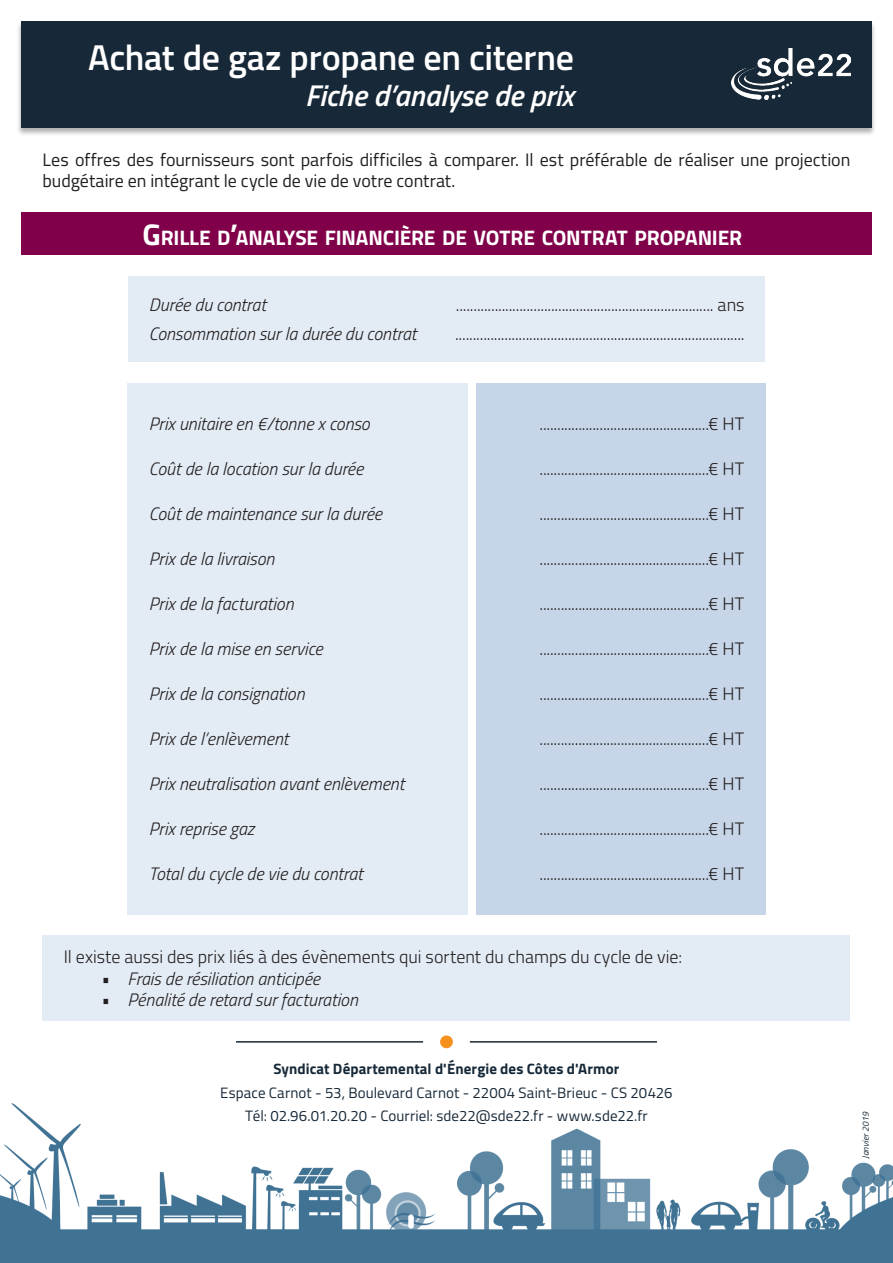
<style>
.page{position:relative;width:893px;height:1263px;background:#fff}
.page>*{position:absolute;margin:0;border:0;box-sizing:border-box;transform-origin:0 0}
.t1{font:600 36px "Titillium";letter-spacing:-.005em;color:#fff}
.t2{font:italic 600 30px "Titillium";letter-spacing:-.005em;color:#fff}
.t3{font:700 21px "Titillium";letter-spacing:-.01em;color:#fff}
.t4{font:300 18px "Titillium";color:#231f20}
.t5{font:italic 300 18px "Titillium";letter-spacing:-.005em;color:#231f20}
.t6{font:18px/21px "Titillium";letter-spacing:-.005em;color:#231f20}
.t7{font:15px "Titillium";letter-spacing:.005em;color:#172938}
.t8{font:700 15px "Titillium";letter-spacing:.005em;color:#172938}
.t9{font:italic 9px "Titillium";color:#172938}
.s1{font-size:30px}
</style>
<div class="page">
<div style="left:17px;top:21px;width:859px;height:115px;background:#231f20;opacity:.35"></div>
<div style="left:21px;top:21px;width:851px;height:107px;background:#172938"></div>
<div style="left:21px;top:213px;width:851px;height:42px;background:#800049"></div>
<div style="left:128px;top:276px;width:318px;height:85px;background:#e3ebf4"></div>
<div style="left:446px;top:276px;width:319px;height:85px;background:#e3ebf4"></div>
<div style="left:128px;top:383px;width:340px;height:531px;background:#e3ebf4"></div>
<div style="left:476px;top:383px;width:289px;height:531px;background:#c6d6e8"></div>
<div style="left:43px;top:935px;width:807px;height:85px;background:#e3ebf4"></div>
<hr style="left:236px;top:1041px;width:187px;height:1px;background:#172938">
<hr style="left:470px;top:1041px;width:187px;height:1px;background:#172938">
<div style="left:440px;top:1035px;width:13px;height:13px;background:#f6911e;border-radius:50%"></div>
<img style="left:0;top:1103px;width:893px;height:160px">
<img style="left:731px;top:49px;width:119px;height:51px">
<p class="t1" style="left:88px;top:30px;width:487px">Achat de gaz propane en citerne</p>
<p class="t2" style="left:305px;top:73px;width:270px">Fiche d’analyse de prix</p>
<p class="t6" style="left:43px;top:149px;width:809px">Les offres des fournisseurs sont parfois difficiles à comparer. Il est préférable de réaliser une projection budgétaire en intégrant le cycle de vie de votre contrat.</p>
<p class="t3" style="left:142px;top:222px;width:601px"><span class="s1">G</span>RILLE D<span class="s1">’</span>ANALYSE FINANCIÈRE DE VOTRE CONTRAT PROPANIER</p>
<p class="t5" style="left:149px;top:292px;width:119px">Durée du contrat</p>
<p class="t5" style="left:149px;top:321px;width:269px">Consommation sur la durée du contrat</p>
<p class="t5" style="left:149px;top:411px;width:222px">Prix unitaire en €/tonne x conso</p>
<p class="t5" style="left:149px;top:456px;width:216px">Coût de la location sur la durée</p>
<p class="t5" style="left:149px;top:501px;width:235px">Coût de maintenance sur la durée</p>
<p class="t5" style="left:149px;top:546px;width:127px">Prix de la livraison</p>
<p class="t5" style="left:149px;top:591px;width:146px">Prix de la facturation</p>
<p class="t5" style="left:149px;top:636px;width:175px">Prix de la mise en service</p>
<p class="t5" style="left:149px;top:681px;width:157px">Prix de la consignation</p>
<p class="t5" style="left:149px;top:726px;width:141px">Prix de l’enlèvement</p>
<p class="t5" style="left:149px;top:771px;width:257px">Prix neutralisation avant enlèvement</p>
<p class="t5" style="left:149px;top:816px;width:107px">Prix reprise gaz</p>
<p class="t5" style="left:149px;top:861px;width:216px">Total du cycle de vie du contrat</p>
<p class="t4" style="left:456px;top:292px;width:290px">......................................................................... ans</p>
<p class="t4" style="left:455px;top:321px;width:291px">..................................................................................</p>
<p class="t4" style="left:539px;top:411px;width:206px">................................................€ HT</p>
<p class="t4" style="left:539px;top:456px;width:206px">................................................€ HT</p>
<p class="t4" style="left:539px;top:501px;width:206px">................................................€ HT</p>
<p class="t4" style="left:539px;top:546px;width:206px">................................................€ HT</p>
<p class="t4" style="left:539px;top:591px;width:206px">................................................€ HT</p>
<p class="t4" style="left:539px;top:636px;width:206px">................................................€ HT</p>
<p class="t4" style="left:539px;top:681px;width:206px">................................................€ HT</p>
<p class="t4" style="left:539px;top:726px;width:206px">................................................€ HT</p>
<p class="t4" style="left:539px;top:771px;width:206px">................................................€ HT</p>
<p class="t4" style="left:539px;top:816px;width:206px">................................................€ HT</p>
<p class="t4" style="left:539px;top:861px;width:206px">................................................€ HT</p>
<p class="t4" style="left:64px;top:944px;width:620px">Il existe aussi des prix liés à des évènements qui sortent du champs du cycle de vie:</p>
<p class="t5" style="left:101px;top:965px;width:221px">• Frais de résiliation anticipée</p>
<p class="t5" style="left:101px;top:987px;width:259px">• Pénalité de retard sur facturation</p>
<p class="t8" style="left:274px;top:1058px;width:347px">Syndicat Départemental d'Énergie des Côtes d'Armor</p>
<p class="t7" style="left:220px;top:1082px;width:454px">Espace Carnot - 53, Boulevard Carnot - 22004 Saint-Brieuc - CS 20426</p>
<p class="t7" style="left:245px;top:1105px;width:404px">Tél: 02.96.01.20.20 - Courriel: sde22@sde22.fr - www.sde22.fr</p>
<p class="t9" style="left:859px;top:1158px;width:48px;rotate:-90deg">Janvier 2019</p>
</div>
